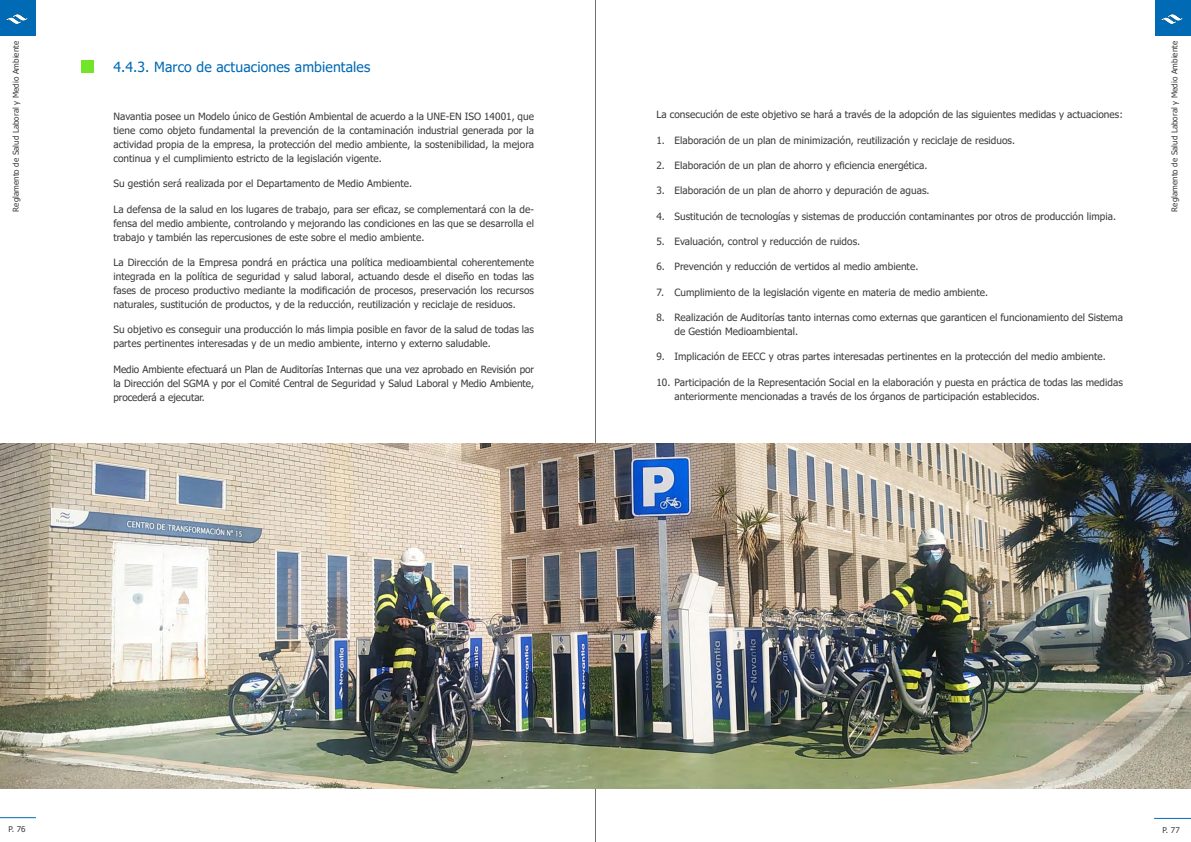
<style>
.page{position:relative;width:1191px;height:842px;background:#fff}
.page>*{position:absolute;margin:0;border:0;box-sizing:border-box;transform-origin:0 0}
.Elena_Título_tercero{font:14px "Tahoma";letter-spacing:.01em;color:#006ab4}
.Elena_Texto{font:10px/14px "Tahoma";letter-spacing:.005em;color:#3c3c3b;text-align:justify}
.t1{font:8px "Tahoma";letter-spacing:.005em;color:#3c3c3b}
</style>
<div class="page">
<div style="left:0;top:0;width:36px;height:36px;background:#006ab4"></div>
<div style="left:1155px;top:0;width:36px;height:36px;background:#006ab4"></div>
<img style="left:7px;top:15px;width:20px;height:9px">
<img style="left:1161px;top:15px;width:21px;height:9px">
<hr style="left:0;top:817px;width:36px;height:1px;background:#006ab4">
<hr style="left:1154px;top:818px;width:37px;height:1px;background:#006ab4">
<hr style="left:595px;top:0;width:1px;height:842px;background:#706f6f">
<div style="left:81px;top:60px;width:13px;height:13px;background:#73e529"></div>
<img style="left:0;top:444px;width:1191px;height:344px">
<p class="t1" style="left:11px;top:211px;width:172px;rotate:-90deg">Reglamento de Salud Laboral y Medio Ambiente</p>
<p class="Elena_Título_tercero" style="left:113px;top:58px;width:258px">4.4.3. Marco de actuaciones ambientales</p>
<p class="Elena_Texto" style="left:113px;top:110px;width:422px">Navantia posee un Modelo único de Gestión Ambiental de acuerdo a la UNE-EN ISO 14001, que tiene como objeto fundamental la prevención de la contaminación industrial generada por la actividad propia de la empresa, la protección del medio ambiente, la sostenibilidad, la mejora continua y el cumplimiento estricto de la legislación vigente.</p>
<p class="Elena_Texto" style="left:113px;top:177px;width:300px">Su gestión será realizada por el Departamento de Medio Ambiente.</p>
<p class="Elena_Texto" style="left:113px;top:203px;width:422px">La defensa de la salud en los lugares de trabajo, para ser eficaz, se complementará con la de&shy;fensa del medio ambiente, controlando y mejorando las condiciones en las que se desarrolla el trabajo y también las repercusiones de este sobre el medio ambiente.</p>
<p class="Elena_Texto" style="left:113px;top:256px;width:422px">La Dirección de la Empresa pondrá en práctica una política medioambiental coherentemente integrada en la política de seguridad y salud laboral, actuando desde el diseño en todas las fases de proceso productivo mediante la modificación de procesos, preservación los recursos naturales, sustitución de productos, y de la reducción, reutilización y reciclaje de residuos.</p>
<p class="Elena_Texto" style="left:113px;top:323px;width:422px">Su objetivo es conseguir una producción lo más limpia posible en favor de la salud de todas las partes pertinentes interesadas y de un medio ambiente, interno y externo saludable.</p>
<p class="Elena_Texto" style="left:113px;top:363px;width:422px">Medio Ambiente efectuará un Plan de Auditorías Internas que una vez aprobado en Revisión por la Dirección del SGMA y por el Comité Central de Seguridad y Salud Laboral y Medio Ambiente, procederá a ejecutar.</p>
<p class="Elena_Texto" style="left:656px;top:108px;width:468px">La consecución de este objetivo se hará a través de la adopción de las siguientes medidas y actuaciones:</p>
<p class="Elena_Texto" style="left:656px;top:133px;width:360px">1. Elaboración de un plan de minimización, reutilización y reciclaje de residuos.</p>
<p class="Elena_Texto" style="left:656px;top:159px;width:273px">2. Elaboración de un plan de ahorro y eficiencia energética.</p>
<p class="Elena_Texto" style="left:656px;top:184px;width:275px">3. Elaboración de un plan de ahorro y depuración de aguas.</p>
<p class="Elena_Texto" style="left:656px;top:209px;width:461px">4. Sustitución de tecnologías y sistemas de producción contaminantes por otros de producción limpia.</p>
<p class="Elena_Texto" style="left:656px;top:235px;width:205px">5. Evaluación, control y reducción de ruidos.</p>
<p class="Elena_Texto" style="left:656px;top:260px;width:263px">6. Prevención y reducción de vertidos al medio ambiente.</p>
<p class="Elena_Texto" style="left:656px;top:285px;width:333px">7. Cumplimiento de la legislación vigente en materia de medio ambiente.</p>
<p class="Elena_Texto" style="left:674px;top:311px;width:450px;text-indent:-18px">8. Realización de Auditorías tanto internas como externas que garanticen el funcionamiento del Sistema de Gestión Medioambiental.</p>
<p class="Elena_Texto" style="left:656px;top:350px;width:451px">9. Implicación de EECC y otras partes interesadas pertinentes en la protección del medio ambiente.</p>
<p class="Elena_Texto" style="left:674px;top:376px;width:450px;text-indent:-18px">10. Participación de la Representación Social en la elaboración y puesta en práctica de todas las medidas anteriormente mencionadas a través de los órganos de participación establecidos.</p>
<p class="t1" style="left:1169px;top:211px;width:172px;rotate:-90deg">Reglamento de Salud Laboral y Medio Ambiente</p>
<p class="t1" style="left:9px;top:823px;width:19px">P. 76</p>
<p class="t1" style="left:1162px;top:824px;width:19px">P. 77</p>
</div>
